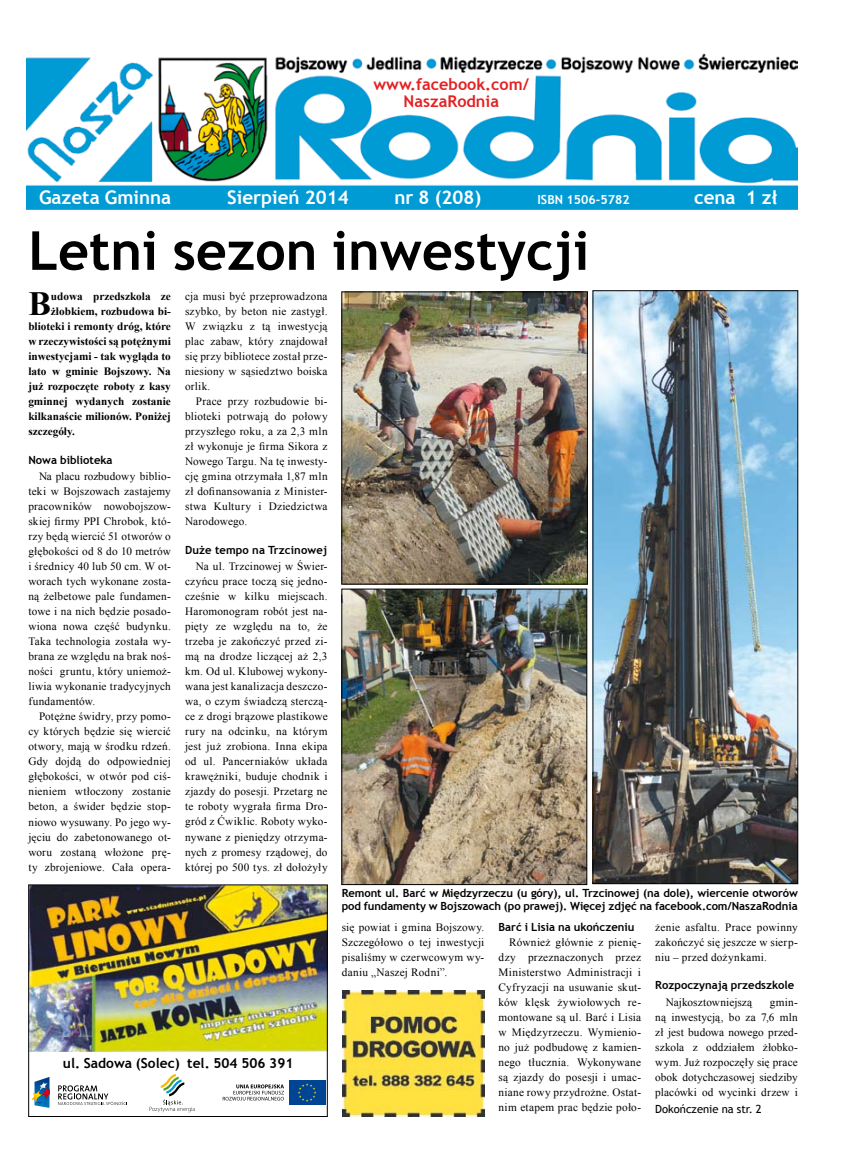
<style>
.page{position:relative;width:851px;height:1170px;background:#fff}
.page>*{position:absolute;margin:0;border:0;box-sizing:border-box;transform-origin:0 0}
.t1{font:700 53.75px "Trebuchet MS";color:#000}
.t2{font:700 33.88px "Times New Roman";color:#000}
.t3{font:700 18.75px "Trebuchet MS";color:#fff}
.t4{font:700 16.25px/17.5px "Trebuchet MS";color:#e32123;text-align:center}
.t5{font:700 13.75px "Trebuchet MS";color:#000}
.t6{font:700 12.5px "Trebuchet MS";color:#fff}
.t7{font:11.25px/15px "Times New Roman";letter-spacing:.02em;color:#000;text-align:justify}
.t8{font:700 11.25px "Times New Roman";color:#000}
.t9{font:700 11.25px/12.5px "Trebuchet MS";letter-spacing:-.01em;color:#000}
.t10{font:700 11.25px "Trebuchet MS";letter-spacing:.01em;color:#000}
.t11{font:11.25px "Trebuchet MS";color:#000}
</style>
<div class="page">
<svg style="left:26px;top:101px;width:1px;height:30px"></svg>
<img style="left:27px;top:53px;width:770px;height:156px">
<img style="left:30px;top:886px;width:295px;height:165px">
<svg style="left:149px;top:1074px;width:46px;height:38px"></svg>
<svg style="left:58px;top:1085px;width:69px;height:20px"></svg>
<svg style="left:32px;top:1077px;width:17px;height:30px"></svg>
<svg style="left:222px;top:1080px;width:103px;height:25px"></svg>
<div style="left:28px;top:884px;width:299px;height:232px;border:1px solid #000"></div>
<img style="left:342px;top:990px;width:142px;height:126px">
<img style="left:594px;top:292px;width:202px;height:589px">
<div style="left:592px;top:290px;width:206px;height:593px;border:1px solid #000"></div>
<img style="left:343px;top:293px;width:242px;height:289px">
<div style="left:341px;top:291px;width:246px;height:293px;border:1px solid #000"></div>
<img style="left:343px;top:590px;width:242px;height:292px">
<div style="left:341px;top:588px;width:246px;height:296px;border:1px solid #000"></div>
<h3 class="t4" style="left:373px;top:75px;width:157px">www.facebook.com/<br>NaszaRodnia</h3>
<h3 class="t3" style="left:39px;top:185px;width:134px">Gazeta Gminna</h3>
<h3 class="t3" style="left:227px;top:185px;width:123px">Sierpień 2014</h3>
<h3 class="t3" style="left:394px;top:185px;width:88px">nr 8 (208)</h3>
<p class="t6" style="left:537px;top:191px;width:94px">ISBN 1506-5782</p>
<h3 class="t3" style="left:694px;top:185px;width:85px">cena 1 zł</h3>
<h1 class="t1" style="left:28px;top:217px;width:562px">Letni sezon inwestycji</h1>
<h2 class="t2" style="left:28px;top:280px;width:24px">B</h2>
<p class="t8" style="left:51px;top:288px;width:121px">udowa przedszkola ze</p>
<p class="t7" style="left:185px;top:289px;width:144px">cja musi być przeprowadzona szybko, by beton nie zastygł.<br>W związku z tą inwestycją plac zabaw, który znajdował się przy bibliotece został prze&shy;niesiony w sąsiedztwo boiska orlik.</p>
<p class="t7" style="left:185px;top:394px;width:144px;text-indent:11px">Prace przy rozbudowie bi&shy;blioteki potrwają do połowy przyszłego roku, a za 2,3 mln zł wykonuje je firma Sikora z Nowego Targu. Na tę inwesty&shy;cję gmina otrzymała 1,87 mln zł dofinansowania z Minister&shy;stwa Kultury i Dziedzictwa Narodowego.</p>
<p class="t10" style="left:185px;top:543px;width:143px">Duże tempo na Trzcinowej</p>
<p class="t7" style="left:185px;top:559px;width:144px;text-indent:11px">Na ul. Trzcinowej w Świer&shy;czyńcu prace toczą się jedno&shy;cześnie w kilku miejscach.<br>Haromonogram robót jest na&shy;pięty ze względu na to, że trzeba je zakończyć przed zi&shy;mą na drodze liczącej aż 2,3 km. Od ul. Klubowej wykony&shy;wana jest kanalizacja deszczo&shy;wa, o czym świadczą sterczą&shy;ce z drogi brązowe plastikowe rury na odcinku, na którym jest już zrobiona. Inna ekipa od ul. Pancerniaków układa krawężniki, buduje chodnik i zjazdy do posesji. Przetarg ne te roboty wygrała firma Dro&shy;gród z Ćwiklic. Roboty wyko&shy;nywane z pieniędzy otrzyma&shy;nych z promesy rządowej, do której po 500 tys. zł dołożyły</p>
<p class="t8" style="left:51px;top:303px;width:121px">żłobkiem, rozbudowa bi-</p>
<p class="t8" style="left:28px;top:318px;width:144px">blioteki i remonty dróg, które</p>
<p class="t8" style="left:28px;top:333px;width:144px">w rzeczywistości są potężnymi</p>
<p class="t8" style="left:28px;top:348px;width:144px">inwestycjami - tak wygląda to</p>
<p class="t8" style="left:28px;top:363px;width:144px">lato w gminie Bojszowy. Na</p>
<p class="t8" style="left:28px;top:378px;width:144px">już rozpoczęte roboty z kasy</p>
<p class="t8" style="left:28px;top:393px;width:144px">gminnej wydanych zostanie</p>
<p class="t8" style="left:28px;top:408px;width:144px">kilkanaście milionów. Poniżej</p>
<p class="t8" style="left:28px;top:423px;width:48px">szczegóły.</p>
<p class="t9" style="left:28px;top:454px;width:85px">Nowa biblioteka</p>
<p class="t7" style="left:28px;top:469px;width:144px;text-indent:11px">Na placu rozbudowy biblio&shy;teki w Bojszowach zastajemy pracowników nowobojszow&shy;skiej firmy PPI Chrobok, któ&shy;rzy będą wiercić 51 otworów o głębokości od 8 do 10 metrów i średnicy 40 lub 50 cm. W ot&shy;worach tych wykonane zosta&shy;ną żelbetowe pale fundamen&shy;towe i na nich będzie posado&shy;wiona nowa część budynku.<br>Taka technologia została wy&shy;brana ze względu na brak noś&shy;ności gruntu, który uniemoż&shy;liwia wykonanie tradycyjnych fundamentów.</p>
<p class="t7" style="left:28px;top:709px;width:144px;text-indent:11px">Potężne świdry, przy pomo&shy;cy których będzie się wiercić otwory, mają w środku rdzeń.<br>Gdy dojdą do odpowiedniej głębokości, w otwór pod ciś&shy;nieniem wtłoczony zostanie beton, a świder będzie stop&shy;niowo wysuwany. Po jego wy&shy;jęciu do zabetonowanego ot&shy;woru zostaną włożone prę&shy;ty zbrojeniowe. Cała opera-</p>
<p class="t5" style="left:63px;top:1053px;width:232px">ul. Sadowa (Solec) tel. 504 506 391</p>
<p class="t9" style="left:342px;top:886px;width:457px">remont ul. Barć w Międzyrzeczu (u góry), ul. Trzcinowej (na dole), wiercenie otworów pod fundamenty w Bojszowach (po prawej). Więcej zdjęć na facebook.com/NaszaRodnia</p>
<p class="t7" style="left:342px;top:919px;width:144px">się powiat i gmina Bojszowy.<br>Szczegółowo o tej inwestycji pisaliśmy w czerwcowym wy&shy;daniu „Naszej Rodni”.</p>
<p class="t9" style="left:498px;top:920px;width:137px">Barć i Lisia na ukończeniu</p>
<p class="t7" style="left:498px;top:934px;width:144px;text-indent:11px">Również głównie z pienię&shy;dzy przeznaczonych przez Ministerstwo Administracji i Cyfryzacji na usuwanie skut&shy;ków klęsk żywiołowych re&shy;montowane są ul. Barć i Lisia w Międzyrzeczu. Wymienio&shy;no już podbudowę z kamien&shy;nego tłucznia. Wykonywane są zjazdy do posesji i umac&shy;niane rowy przydrożne. Ostat&shy;nim etapem prac będzie poło-</p>
<p class="t7" style="left:655px;top:919px;width:144px">żenie asfaltu. Prace powinny zakończyć się jeszcze w sierp&shy;niu – przed dożynkami.</p>
<p class="t9" style="left:655px;top:979px;width:141px">Rozpoczynają przedszkole</p>
<p class="t7" style="left:665px;top:994px;width:88px">Najkosztowniejszą</p>
<p class="t7" style="left:655px;top:994px;width:144px;text-indent:114px">gmin&shy;ną inwestycją, bo za 7,6 mln zł jest budowa nowego przed&shy;szkola z oddziałem żłobko&shy;wym. Już rozpoczęły się prace obok dotychczasowej siedziby placówki od wycinki drzew i</p>
<p class="t11" style="left:655px;top:1102px;width:108px">Dokończenie na str. 2</p>
</div>
